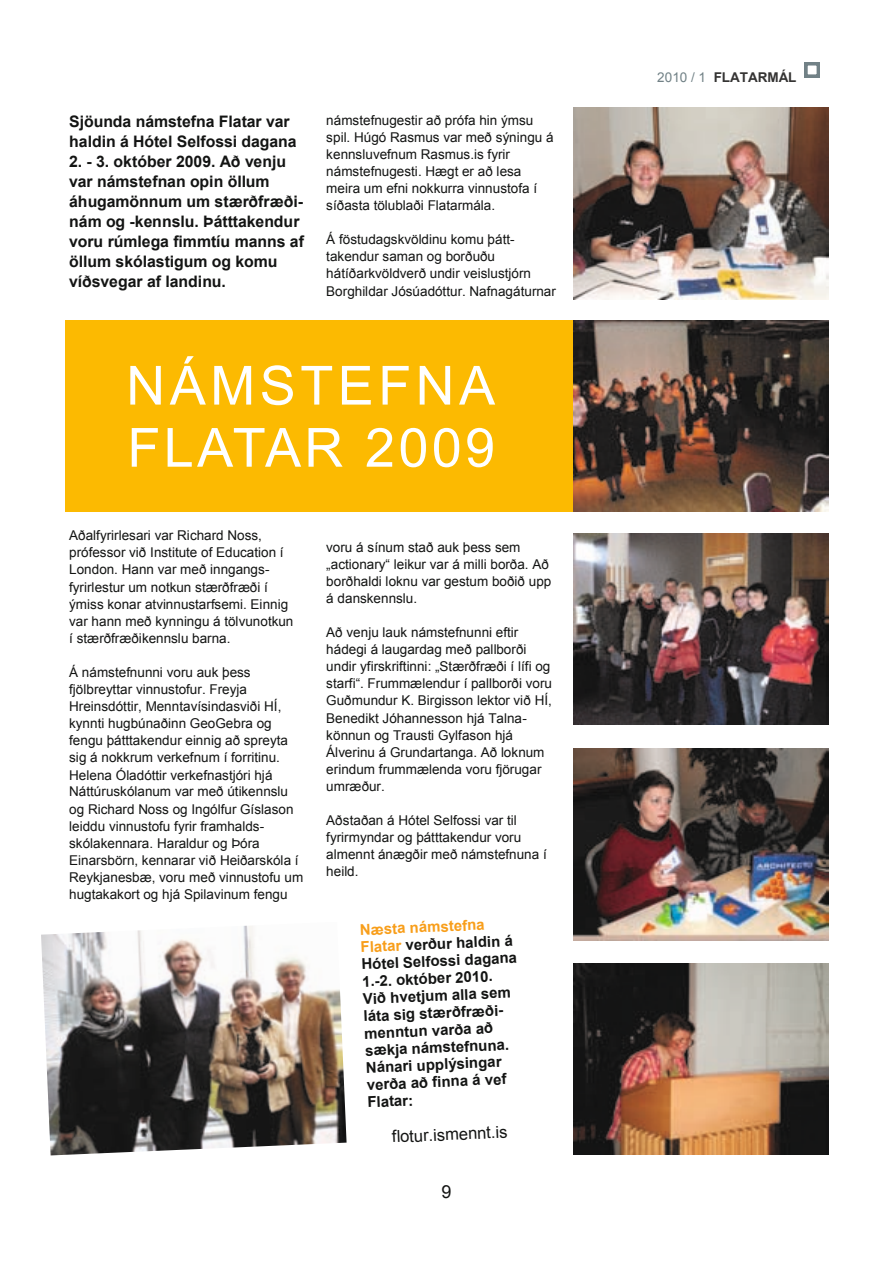
<style>
.page{position:relative;width:893px;height:1263px;background:#fff}
.page>*{position:absolute;margin:0;border:0;box-sizing:border-box;transform-origin:0 0}
.t1{font:54px/62.1px "Arial";letter-spacing:.075em;color:#fff}
.t2{font:18px "Arial";color:#131413}
.t3{font:16.5px "Arial";color:#131413}
.t4{font:700 15.9px/20px "Arial";color:#131413}
.t5{font:700 15px/17.2px "Arial";color:#131413}
.t6{font:13.5px/17.1px "Arial";letter-spacing:.005em;color:#131413}
.t7{font:700 13.5px "Arial";letter-spacing:-.005em;color:#353433}
.s1{color:#f89e1a}
.s2{font-weight:400;color:#718186}
</style>
<div class="page">
<svg style="left:805px;top:63px;width:15px;height:14px"></svg>
<img style="left:573px;top:108px;width:255px;height:191px">
<div style="left:65px;top:321px;width:763px;height:191px;background:#fcba01"></div>
<img style="left:573px;top:321px;width:255px;height:191px">
<img style="left:573px;top:963px;width:255px;height:192px">
<img style="left:41px;top:925px;width:306px;height:230px">
<img style="left:573px;top:749px;width:255px;height:191px">
<img style="left:573px;top:533px;width:255px;height:191px">
<p class="t4" style="left:69px;top:112px;width:229px">Sjöunda námstefna Flatar var haldin á Hótel Selfossi dagana</p>
<p class="t4" style="left:69px;top:152px;width:236px">2. - 3. október 2009. Að venju var námstefnan opin öllum áhugamönnum um stærðfræði&shy;nám og -kennslu. Þátttakendur voru rúmlega fimmtíu manns af öllum skólastigum og komu víðsvegar af landinu.</p>
<p class="t6" style="left:326px;top:112px;width:229px">námstefnugestir að prófa hin ýmsu spil. Húgó Rasmus var með sýningu á kennsluvefnum Rasmus.is fyrir námstefnugesti. Hægt er að lesa meira um efni nokkurra vinnustofa í síðasta tölublaði Flatarmála.</p>
<p class="t6" style="left:326px;top:231px;width:231px">Á föstudagskvöldinu komu þátt&shy;takendur saman og borðuðu hátíðarkvöldverð undir veislustjórn Borghildar Jósúadóttur. Nafnagáturnar</p>
<h1 class="t1" style="left:126px;top:355px;width:370px">NÁMSTEFNA<br>FLATAR 2009</h1>
<p class="t6" style="left:69px;top:527px;width:226px">Aðalfyrirlesari var Richard Noss, prófessor við Institute of Education í London. Hann var með inngangs&shy;fyrirlestur um notkun stærðfræði í ýmiss konar atvinnustarfsemi. Einnig var hann með kynningu á tölvunotkun í stærðfræðikennslu barna.</p>
<p class="t6" style="left:69px;top:664px;width:236px">Á námstefnunni voru auk þess fjölbreyttar vinnustofur. Freyja Hreinsdóttir, Menntavísindasviði HÍ, kynnti hugbúnaðinn GeoGebra og fengu þátttakendur einnig að spreyta sig á nokkrum verkefnum í forritinu.<br>Helena Óladóttir verkefnastjóri hjá Náttúruskólanum var með útikennslu og Richard Noss og Ingólfur Gíslason leiddu vinnustofu fyrir framhalds&shy;skólakennara. Haraldur og Þóra Einarsbörn, kennarar við Heiðarskóla í Reykjanesbæ, voru með vinnustofu um hugtakakort og hjá Spilavinum fengu</p>
<p class="t6" style="left:326px;top:539px;width:227px">voru á sínum stað auk þess sem „actionary“ leikur var á milli borða. Að borðhaldi loknu var gestum boðið upp á danskennslu.</p>
<p class="t6" style="left:326px;top:624px;width:227px">Að venju lauk námstefnunni eftir hádegi á laugardag með pallborði undir yfirskriftinni: „Stærðfræði í lífi og starfi―. Frummælendur í pallborði voru Guðmundur K. Birgisson lektor við HÍ, Benedikt Jóhannesson hjá Talna&shy;könnun og Trausti Gylfason hjá Álverinu á Grundartanga. Að loknum erindum frummælenda voru fjörugar umræður.</p>
<p class="t6" style="left:326px;top:812px;width:222px">Aðstaðan á Hótel Selfossi var til fyrirmyndar og þátttakendur voru almennt ánægðir með námstefnuna í heild.</p>
<p class="t5" style="left:360px;top:921px;width:157px;rotate:-2deg"><span class="s1">Næsta námstefna<br>Flatar</span> verður haldin á<br>Hótel Selfossi dagana<br>1.-2. október 2010.<br>Við hvetjum alla sem láta sig stærðfræði&shy;menntun varða að sækja námstefnuna.<br>Nánari upplýsingar verða að finna á vef<br>Flatar:</p>
<p class="t3" style="left:391px;top:1126px;width:117px;rotate:-3deg">flotur.ismennt.is</p>
<h2 class="t2" style="left:442px;top:1179px;width:12px">9</h2>
<p class="t7" style="left:657px;top:68px;width:141px"><span class="s2">2010 / 1</span> FLATARMÁL</p>
</div>
